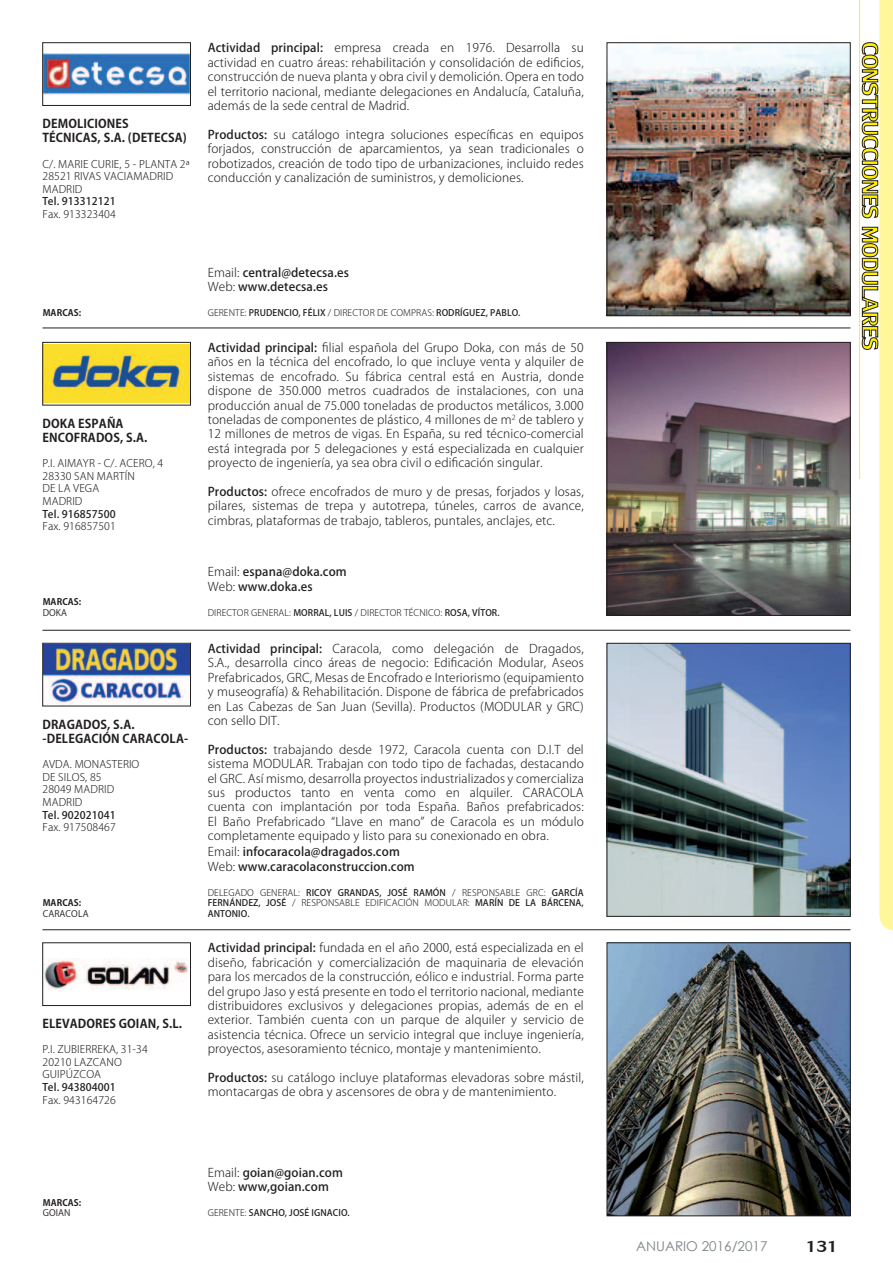
<style>
.page{position:relative;width:893px;height:1263px;background:#fff}
.page>*{position:absolute;margin:0;border:0;box-sizing:border-box;transform-origin:0 0}
.t1{font:24px "Lily UPC";color:#231f20}
.t2{font:13.5px "Century Gothic";color:#7b8387}
.t3{font:300 12px/14.4px "Koz Go Pro";letter-spacing:.01em;color:#231f20;text-align:justify}
.t4{font:500 12px/14.4px "Koz Go Pro";letter-spacing:.01em;color:#231f20}
.t5{font:700 12px/14.4px "Koz Go Pro";letter-spacing:.01em;color:#231f20}
.t6{font:300 10.5px/12.6px "Koz Go Pro";letter-spacing:.01em;color:#231f20}
.t7{font:500 10.5px "Koz Go Pro";letter-spacing:.01em;color:#231f20}
.t8{font:500 9px/10.5px "Koz Go Pro";letter-spacing:.01em;color:#231f20;text-align:justify}
.t9{font:300 9px "Koz Go Pro";letter-spacing:.01em;color:#231f20}
.t10{font:700 9px "Koz Go Pro";letter-spacing:.01em;color:#231f20}
.t11{font:9px "Koz Go Pro";letter-spacing:.01em;color:#231f20}
.s1{font-weight:500}
.s2{font-weight:300}
</style>
<div class="page">
<hr style="left:43px;top:328px;width:807px;height:1px;background:#231f20">
<hr style="left:43px;top:630px;width:807px;height:1px;background:#231f20">
<hr style="left:43px;top:929px;width:807px;height:1px;background:#231f20">
<img style="left:609px;top:45px;width:239px;height:269px">
<div style="left:607px;top:43px;width:243px;height:273px;border:1px solid #231f20"></div>
<img style="left:45px;top:54px;width:144px;height:40px">
<div style="left:43px;top:43px;width:148px;height:63px;border:1px solid #231f20"></div>
<img style="left:609px;top:344px;width:239px;height:270px">
<div style="left:607px;top:342px;width:243px;height:274px;border:1px solid #231f20"></div>
<img style="left:45px;top:345px;width:144px;height:58px">
<div style="left:43px;top:342px;width:148px;height:63px;border:1px solid #231f20"></div>
<img style="left:609px;top:645px;width:239px;height:269px">
<div style="left:607px;top:643px;width:243px;height:273px;border:1px solid #231f20"></div>
<img style="left:45px;top:645px;width:144px;height:59px">
<div style="left:43px;top:643px;width:148px;height:63px;border:1px solid #231f20"></div>
<img style="left:609px;top:944px;width:239px;height:270px">
<div style="left:607px;top:942px;width:243px;height:274px;border:1px solid #231f20"></div>
<img style="left:45px;top:958px;width:143px;height:32px">
<div style="left:43px;top:942px;width:148px;height:64px;border:1px solid #231f20"></div>
<svg style="left:862px;top:0;width:31px;height:930px"></svg>
<hr style="left:859px;top:0;width:1px;height:479px;background:#fff101">
<p class="t5" style="left:43px;top:117px;width:146px">DEMOLICIONES<br>TÉCNICAS, S.A. (DETECSA)</p>
<p class="t6" style="left:43px;top:157px;width:149px">C/. MARIE CURIE, 5 - PLANTA 2ª<br>28521 RIVAS VACIAMADRID<br>MADRID</p>
<p class="t7" style="left:43px;top:195px;width:75px">Tel. 913312121</p>
<p class="t6" style="left:43px;top:208px;width:75px">Fax. 913323404</p>
<p class="t3" style="left:208px;top:41px;width:378px"><span class="s1">Actividad principal:</span> empresa creada en 1976. Desarrolla su actividad en cuatro áreas: rehabilitación y consolidación de edi昀椀cios, construcción de nueva planta y obra civil y demolición. Opera en todo el territorio nacional, mediante delegaciones en Andalucía, Cataluña, además de la sede central de Madrid.</p>
<p class="t3" style="left:208px;top:127px;width:378px"><span class="s1">Productos:</span> su catálogo integra soluciones especí昀椀cas en equipos forjados, construcción de aparcamientos, ya sean tradicionales o robotizados, creación de todo tipo de urbanizaciones, incluido redes conducción y canalización de suministros, y demoliciones.</p>
<p class="t4" style="left:208px;top:266px;width:143px"><span class="s2">Email:</span> central@detecsa.es<br><span class="s2">Web:</span> www.detecsa.es</p>
<p class="t10" style="left:43px;top:307px;width:40px">MARCAS:</p>
<p class="t8" style="left:208px;top:308px;width:314px"><span class="s2">GERENTE:</span> PRUDENCIO, FÉLIX <span class="s2">/ DIRECTOR DE COMPRAS:</span> RODRÍGUEZ, PABLO.</p>
<p class="t3" style="left:208px;top:340px;width:378px"><span class="s1">Actividad principal:</span> 昀椀lial española del Grupo Doka, con más de 50 años en la técnica del encofrado, lo que incluye venta y alquiler de sistemas de encofrado. Su fábrica central está en Austria, donde dispone de 350.000 metros cuadrados de instalaciones, con una producción anual de 75.000 toneladas de productos metálicos, 3.000 toneladas de componentes de plástico, 4 millones de m<sup>2</sup> de tablero y 12 millones de metros de vigas. En España, su red técnico-comercial está integrada por 5 delegaciones y está especializada en cualquier proyecto de ingeniería, ya sea obra civil o edi昀椀cación singular.</p>
<p class="t3" style="left:208px;top:484px;width:378px"><span class="s1">Productos:</span> ofrece encofrados de muro y de presas, forjados y losas, pilares, sistemas de trepa y autotrepa, túneles, carros de avance, cimbras, plataformas de trabajo, tableros, puntales, anclajes, etc.</p>
<p class="t5" style="left:43px;top:417px;width:107px">DOKA ESPAÑA<br>ENCOFRADOS, S.A.</p>
<p class="t6" style="left:43px;top:457px;width:122px">P.I. AIMAYR - C/. ACERO, 4<br>28330 SAN MARTÍN<br>DE LA VEGA<br>MADRID</p>
<p class="t7" style="left:43px;top:507px;width:75px">Tel. 916857500</p>
<p class="t6" style="left:43px;top:520px;width:75px">Fax. 916857501</p>
<p class="t10" style="left:43px;top:596px;width:40px">MARCAS:</p>
<p class="t11" style="left:43px;top:607px;width:26px">DOKA</p>
<p class="t5" style="left:43px;top:718px;width:147px">DRAGADOS, S.A. -DELEGACIÓN CARACOLA-</p>
<p class="t6" style="left:43px;top:758px;width:98px">AVDA. MONASTERIO<br>DE SILOS, 85<br>28049 MADRID<br>MADRID</p>
<p class="t7" style="left:43px;top:808px;width:75px">Tel. 902021041</p>
<p class="t6" style="left:43px;top:821px;width:75px">Fax. 917508467</p>
<p class="t10" style="left:43px;top:897px;width:40px">MARCAS:</p>
<p class="t11" style="left:43px;top:908px;width:47px">CARACOLA</p>
<p class="t5" style="left:43px;top:1017px;width:141px">ELEVADORES GOIAN, S.L.</p>
<p class="t6" style="left:43px;top:1043px;width:107px">P.I. ZUBIERREKA, 31-34<br>20210 LAZCANO<br>GUIPÚZCOA</p>
<p class="t7" style="left:43px;top:1080px;width:75px">Tel. 943804001</p>
<p class="t6" style="left:43px;top:1093px;width:75px">Fax. 943164726</p>
<p class="t4" style="left:208px;top:565px;width:140px"><span class="s2">Email:</span> espana@doka.com<br><span class="s2">Web:</span> www.doka.es</p>
<p class="t9" style="left:208px;top:606px;width:293px">DIRECTOR GENERAL: <span class="s1">MORRAL, LUIS</span> / DIRECTOR TÉCNICO: <span class="s1">ROSA, VÍTOR.</span></p>
<p class="t3" style="left:208px;top:641px;width:378px"><span class="s1">Actividad principal:</span> Caracola, como delegación de Dragados, S.A., desarrolla cinco áreas de negocio: Edi昀椀cación Modular, Aseos Prefabricados, GRC, Mesas de Encofrado e Interiorismo (equipamiento y museografía) &amp; Rehabilitación. Dispone de fábrica de prefabricados en Las Cabezas de San Juan (Sevilla). Productos (MODULAR y GRC) con sello DIT.</p>
<p class="t3" style="left:208px;top:742px;width:378px"><span class="s1">Productos:</span> trabajando desde 1972, Caracola cuenta con D.I.T del sistema MODULAR. Trabajan con todo tipo de fachadas, destacando el GRC. Así mismo, desarrolla proyectos industrializados y comercializa sus productos tanto en venta como en alquiler. CARACOLA cuenta con implantación por toda España. Baños prefabricados:<br>El Baño Prefabricado “Llave en mano” de Caracola es un módulo completamente equipado y listo para su conexionado en obra.</p>
<p class="t4" style="left:208px;top:845px;width:209px"><span class="s2">Email:</span> infocaracola@dragados.com<br><span class="s2">Web:</span> www.caracolaconstruccion.com</p>
<p class="t8" style="left:208px;top:887px;width:378px"><span class="s2">DELEGADO GENERAL:</span> RICOY GRANDAS, JOSÉ RAMÓN <span class="s2">/ RESPONSABLE GRC:</span> GARCÍA FERNÁNDEZ, JOSÉ <span class="s2">/ RESPONSABLE EDIFICACIÓN MODULAR:</span> MARÍN DE LA BÁRCENA, ANTONIO.</p>
<p class="t3" style="left:208px;top:941px;width:378px"><span class="s1">Actividad principal:</span> fundada en el año 2000, está especializada en el diseño, fabricación y comercialización de maquinaria de elevación para los mercados de la construcción, eólico e industrial. Forma parte del grupo Jaso y está presente en todo el territorio nacional, mediante distribuidores exclusivos y delegaciones propias, además de en el exterior. También cuenta con un parque de alquiler y servicio de asistencia técnica. Ofrece un servicio integral que incluye ingeniería, proyectos, asesoramiento técnico, montaje y mantenimiento.</p>
<p class="t3" style="left:208px;top:1070px;width:378px"><span class="s1">Productos:</span> su catálogo incluye plataformas elevadoras sobre mástil, montacargas de obra y ascensores de obra y de mantenimiento.</p>
<p class="t10" style="left:43px;top:1196px;width:40px">MARCAS:</p>
<p class="t11" style="left:43px;top:1207px;width:29px">GOIAN</p>
<p class="t4" style="left:208px;top:1166px;width:137px"><span class="s2">Email:</span> goian@goian.com<br><span class="s2">Web:</span> www,goian.com</p>
<p class="t8" style="left:208px;top:1208px;width:144px"><span class="s2">GERENTE:</span> SANCHO, JOSÉ IGNACIO.</p>
<p class="t2" style="left:636px;top:1241px;width:133px">ANUARIO 2016/2017</p>
<h1 class="t1" style="left:806px;top:1229px;width:34px">131</h1>
</div>
